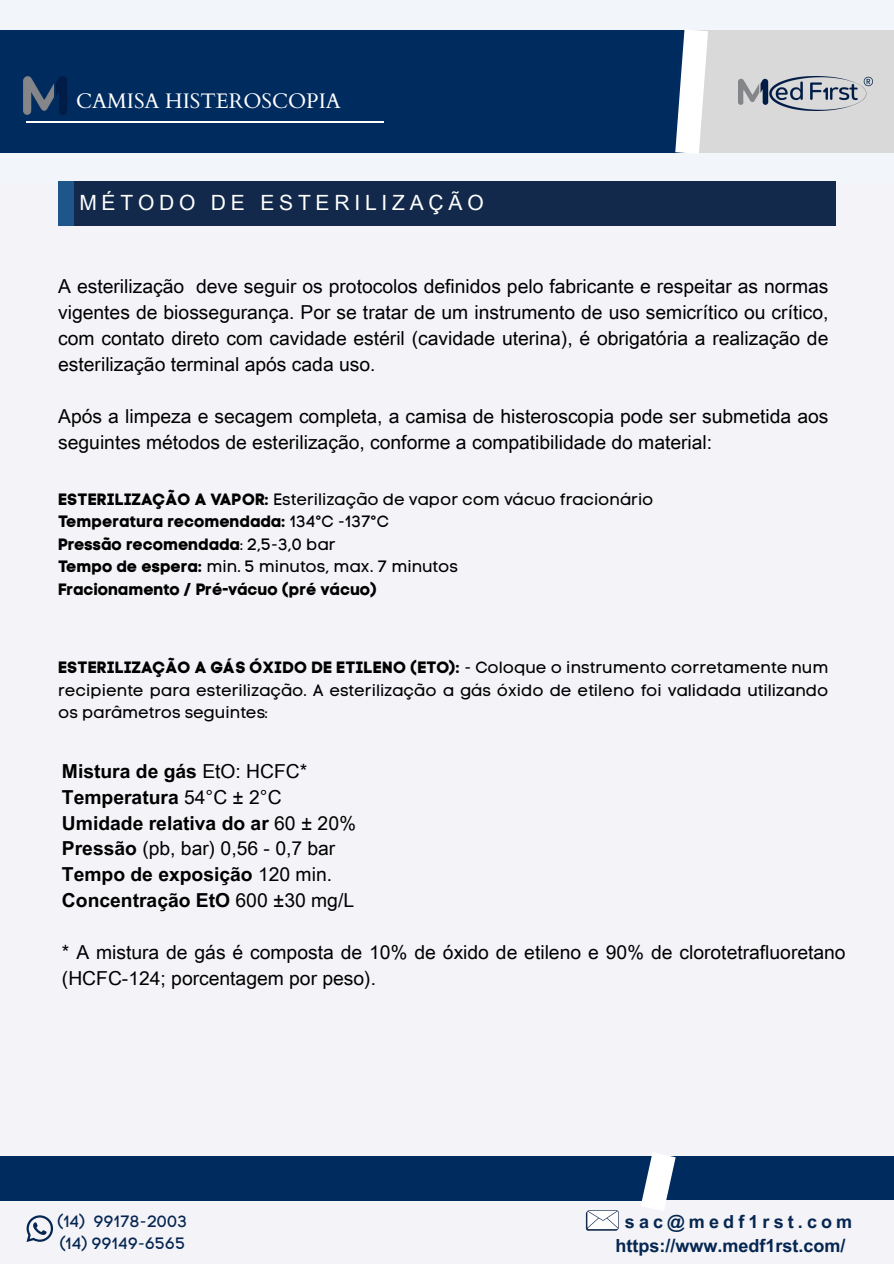
<style>
.page{position:relative;width:894px;height:1264px;background:#fff}
.page>*{position:absolute;margin:0;border:0;box-sizing:border-box;transform-origin:0 0}
.t1{font:21px "Arial Unicode MS";letter-spacing:.23em;color:#fff}
.t2{font:21px "Cardo";color:#fff}
.t3{font:19.35px/26px "Arial Unicode MS";color:#000}
.t4{font:700 19.35px/26px "Arial Unicode MS";color:#000}
.t5{font:700 18px "Arial Unicode MS";color:#042650}
.t6{font:700 18px "Arial Unicode MS";letter-spacing:.23em;color:#042650}
.t7{font:16.35px/22.5px "Code Pro Normal LC";color:#000;text-align:justify}
.t8{font:16.35px "Code Pro Bold LC";color:#000}
.t9{font:16.35px "Code Pro Normal LC";color:#042650}
.s1{font-family:"Code Pro Bold LC"}
.s2{font-family:"Code Pro Normal LC"}
.s3{font-weight:400}
</style>
<div class="page">
<div style="left:0;top:0;width:893px;height:1263px;background:#f4f3f8"></div>
<div style="left:0;top:30px;width:694px;height:123px;background:#002b5f"></div>
<div style="left:0;top:1156px;width:656px;height:45px;background:#002b5f"></div>
<div style="left:653px;top:1156px;width:240px;height:44px;background:#002b5f"></div>
<div style="left:685px;top:30px;width:208px;height:123px;background:#d9d9d9"></div>
<svg style="left:675px;top:30px;width:33px;height:123px"></svg>
<svg style="left:641px;top:1153px;width:35px;height:58px"></svg>
<svg style="left:26px;top:1215px;width:27px;height:26px"></svg>
<svg style="left:585px;top:1210px;width:33px;height:20px"></svg>
<img style="left:738px;top:76px;width:134px;height:34px">
<img style="left:23px;top:76px;width:44px;height:39px">
<hr style="left:26px;top:121px;width:357px;height:1px;background:#fff">
<div style="left:58px;top:181px;width:18px;height:44px;background:#1e558a"></div>
<div style="left:74px;top:181px;width:761px;height:44px;background:#13294b"></div>
<p class="t2" style="left:76px;top:87px;width:266px">CAMISA HISTEROSCOPIA</p>
<p class="t1" style="left:79px;top:188px;width:406px">MÉTODO DE ESTERILIZAÇÃO</p>
<h2 class="t3" style="left:58px;top:273px;width:771px;text-align:justify">A esterilização deve seguir os protocolos definidos pelo fabricante e respeitar as normas vigentes de biossegurança. Por se tratar de um instrumento de uso semicrítico ou crítico, com contato direto com cavidade estéril (cavidade uterina), é obrigatória a realização de esterilização terminal após cada uso.</h2>
<h2 class="t3" style="left:58px;top:402px;width:771px">Após a limpeza e secagem completa, a camisa de histeroscopia pode ser submetida aos seguintes métodos de esterilização, conforme a compatibilidade do material:</h2>
<p class="t7" style="left:58px;top:487px;width:596px"><span class="s1">ESTERILIZAÇÃO A VAPOR:</span> Esterilização de vapor com vácuo fracionário</p>
<p class="t8" style="left:58px;top:511px;width:332px">Temperatura recomendada: <span class="s2">134°C -137°C</span></p>
<p class="t8" style="left:58px;top:534px;width:279px">Pressão recomendada<span class="s2">: 2,5-3,0 bar</span></p>
<h2 class="t7" style="left:58px;top:555px;width:401px"><span class="s1">Tempo de espera:</span> min. 5 minutos, max. 7 minutos</h2>
<h2 class="t8" style="left:58px;top:579px;width:321px">Fracionamento / Pré-vácuo (pré vácuo)</h2>
<p class="t7" style="left:58px;top:656px;width:771px"><span class="s1">ESTERILIZAÇÃO A GÁS ÓXIDO DE ETILENO (ETO):</span> - Coloque o instrumento corretamente num recipiente para esterilização. A esterilização a gás óxido de etileno foi validada utilizando os parâmetros seguintes:</p>
<p class="t4" style="left:62px;top:757px;width:296px">Mistura de gás <span class="s3">EtO: HCFC*<br></span>Temperatura <span class="s3">54°C ± 2°C<br></span>Umidade relativa do ar <span class="s3">60 ± 20%<br></span>Pressão <span class="s3">(pb, bar) 0,56 - 0,7 bar<br></span>Tempo de exposição <span class="s3">120 min.<br></span>Concentração EtO <span class="s3">600 ±30 mg/L</span></p>
<p class="t3" style="left:62px;top:938px;width:785px">* A mistura de gás é composta de 10% de óxido de etileno e 90% de clorotetrafluoretano (HCFC-124; porcentagem por peso).</p>
<p class="t9" style="left:58px;top:1210px;width:131px">(14) 99178-2003</p>
<h1 class="t9" style="left:60px;top:1233px;width:127px">(14) 99149-6565</h1>
<p class="t6" style="left:624px;top:1208px;width:229px">sac@medf1rst.com</p>
<h1 class="t5" style="left:615px;top:1232px;width:231px">https://www.medf1rst.com/</h1>
</div>
